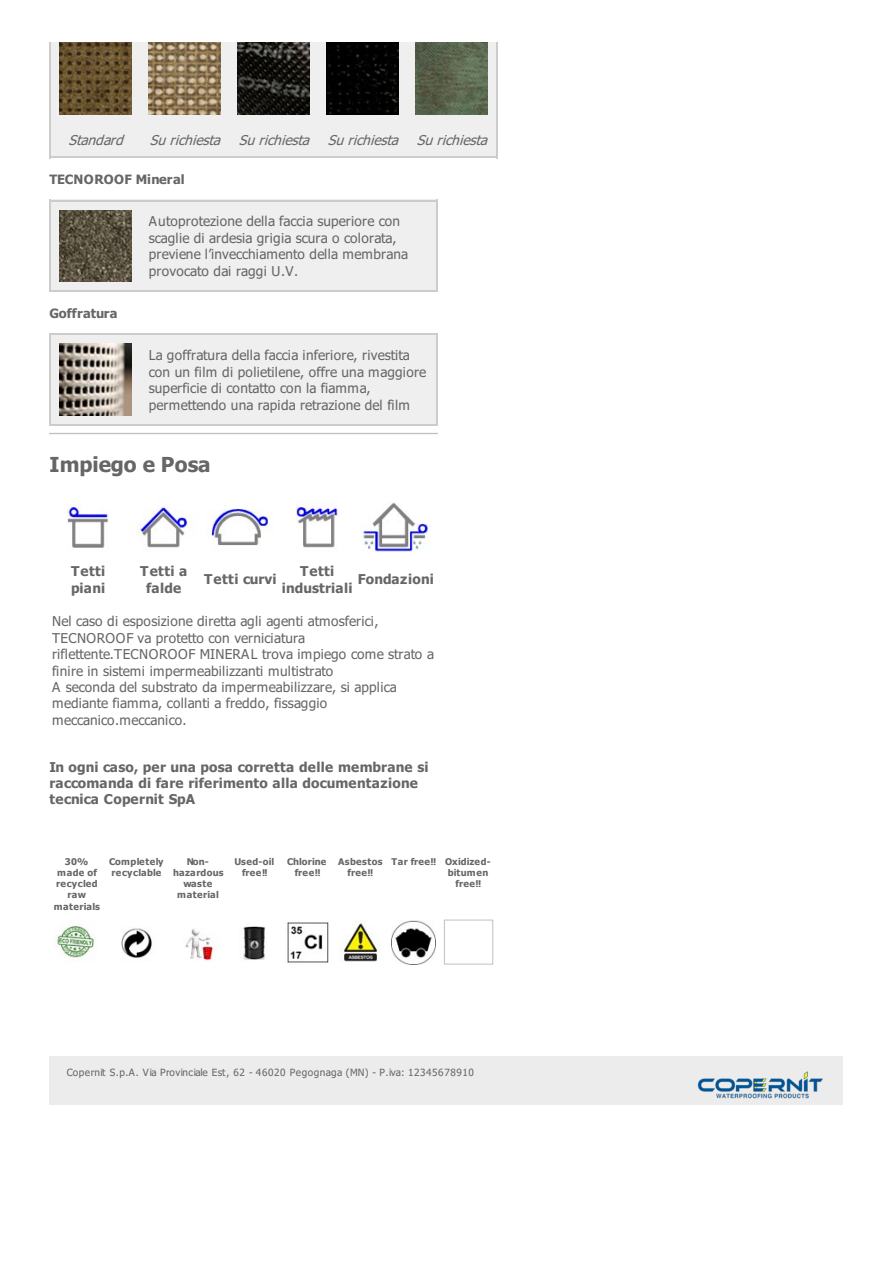
<style>
.page{position:relative;width:893px;height:1263px;background:#fff}
.page>*{position:absolute;margin:0;border:0;box-sizing:border-box;transform-origin:0 0}
.t1{font:700 25.05px "Tahoma";color:#666}
.t2{font:16.35px/16.4px "Tahoma";letter-spacing:.015em;color:#666}
.t3{font:700 16.35px/16.4px "Tahoma";letter-spacing:.015em;color:#666}
.t4{font:italic 16.35px "Tahoma";color:#666}
.t5{font:700 15.6px "Tahoma";letter-spacing:.01em;color:#666}
.t6{font:12.15px "Tahoma";letter-spacing:.045em;color:#666}
.t7{font:700 11.25px/11.2px "Tahoma";letter-spacing:.03em;color:#666;text-align:center}
.t8{font:700 11.25px/11.2px "Tahoma";letter-spacing:.01em;color:#666;text-align:center}
</style>
<div class="page">
<div style="left:49px;top:1057px;width:646px;height:48px;background:#ececec"></div>
<div style="left:695px;top:1057px;width:147px;height:48px;background:#ececec"></div>
<div style="left:49px;top:42px;width:449px;height:116px;background:#efefef"></div>
<hr style="left:49px;top:156px;width:449px;height:2px;background:#ccc">
<hr style="left:49px;top:42px;width:2px;height:116px;background:#ccc">
<hr style="left:496px;top:42px;width:2px;height:116px;background:#ccc">
<div style="left:49px;top:200px;width:389px;height:92px;background:#efefef"></div>
<hr style="left:49px;top:200px;width:389px;height:1px;background:#ccc">
<hr style="left:49px;top:290px;width:389px;height:2px;background:#ccc">
<hr style="left:49px;top:200px;width:2px;height:92px;background:#ccc">
<hr style="left:436px;top:200px;width:2px;height:92px;background:#ccc">
<div style="left:49px;top:334px;width:389px;height:92px;background:#efefef"></div>
<hr style="left:49px;top:334px;width:389px;height:1px;background:#ccc">
<hr style="left:49px;top:424px;width:389px;height:2px;background:#ccc">
<hr style="left:49px;top:334px;width:2px;height:92px;background:#ccc">
<hr style="left:436px;top:334px;width:2px;height:92px;background:#ccc">
<svg style="left:49px;top:433px;width:389px;height:2px"></svg>
<img style="left:60px;top:42px;width:71px;height:72px">
<img style="left:149px;top:42px;width:71px;height:72px">
<img style="left:238px;top:42px;width:71px;height:72px">
<img style="left:327px;top:42px;width:71px;height:72px">
<img style="left:416px;top:42px;width:71px;height:72px">
<img style="left:60px;top:210px;width:71px;height:72px">
<img style="left:60px;top:344px;width:71px;height:72px">
<img style="left:67px;top:504px;width:42px;height:44px">
<img style="left:137px;top:495px;width:53px;height:53px">
<img style="left:207px;top:509px;width:68px;height:37px">
<img style="left:296px;top:504px;width:42px;height:44px">
<img style="left:361px;top:503px;width:69px;height:49px">
<img style="left:56px;top:925px;width:40px;height:33px">
<img style="left:121px;top:928px;width:31px;height:31px">
<img style="left:185px;top:928px;width:29px;height:33px">
<img style="left:243px;top:926px;width:22px;height:34px">
<img style="left:287px;top:922px;width:42px;height:41px">
<img style="left:342px;top:920px;width:36px;height:42px">
<img style="left:391px;top:920px;width:44px;height:45px">
<div style="left:444px;top:920px;width:49px;height:44px;border:1px solid #c0c0c0"></div>
<img style="left:697px;top:1071px;width:126px;height:28px">
<p class="t4" style="left:68px;top:135px;width:60px">Standard</p>
<p class="t4" style="left:150px;top:135px;width:343px">Su richiesta Su richiesta Su richiesta Su richiesta</p>
<p class="t5" style="left:49px;top:174px;width:137px">TECNOROOF Mineral</p>
<p class="t2" style="left:149px;top:215px;width:261px">Autoprotezione della faccia superiore con scaglie di ardesia grigia scura o colorata, previene l’invecchiamento della membrana provocato dai raggi U.V.</p>
<p class="t5" style="left:49px;top:308px;width:70px">Goffratura</p>
<p class="t2" style="left:149px;top:348px;width:279px">La goffratura della faccia inferiore, rivestita con un film di polietilene, offre una maggiore superficie di contatto con la fiamma, permettendo una rapida retrazione del film</p>
<h1 class="t1" style="left:49px;top:456px;width:162px">Impiego e Posa</h1>
<p class="t3" style="left:71px;top:564px;width:36px">Tetti piani</p>
<p class="t3" style="left:140px;top:564px;width:48px;text-align:center">Tetti a falde</p>
<p class="t3" style="left:204px;top:572px;width:74px">Tetti curvi</p>
<p class="t3" style="left:282px;top:564px;width:72px;text-align:center">Tetti industriali</p>
<p class="t3" style="left:358px;top:572px;width:77px">Fondazioni</p>
<p class="t2" style="left:52px;top:614px;width:383px">Nel caso di esposizione diretta agli agenti atmosferici, TECNOROOF va protetto con verniciatura riflettente.TECNOROOF MINERAL trova impiego come strato a finire in sistemi impermeabilizzanti multistrato<br>A seconda del substrato da impermeabilizzare, si applica mediante fiamma, collanti a freddo, fissaggio meccanico.meccanico.</p>
<p class="t3" style="left:49px;top:760px;width:380px">In ogni caso, per una posa corretta delle membrane si raccomanda di fare riferimento alla documentazione tecnica Copernit SpA</p>
<p class="t7" style="left:54px;top:857px;width:48px">30% made of recycled raw materials</p>
<p class="t7" style="left:109px;top:857px;width:56px;text-align:left">Completely recyclable</p>
<p class="t7" style="left:173px;top:857px;width:52px">Non&shy;hazardous waste material</p>
<p class="t7" style="left:234px;top:857px;width:41px">Used-oil free!!</p>
<p class="t8" style="left:287px;top:857px;width:41px">Chlorine free!!</p>
<p class="t7" style="left:338px;top:857px;width:46px">Asbestos free!!</p>
<p class="t7" style="left:391px;top:857px;width:101px">Tar free!! Oxidized-</p>
<p class="t7" style="left:448px;top:868px;width:42px">bitumen</p>
<p class="t7" style="left:455px;top:879px;width:27px">free!!</p>
<p class="t6" style="left:67px;top:1068px;width:409px">Copernit S.p.A. Via Provinciale Est, 62 - 46020 Pegognaga (MN) - P.iva: 12345678910</p>
</div>
